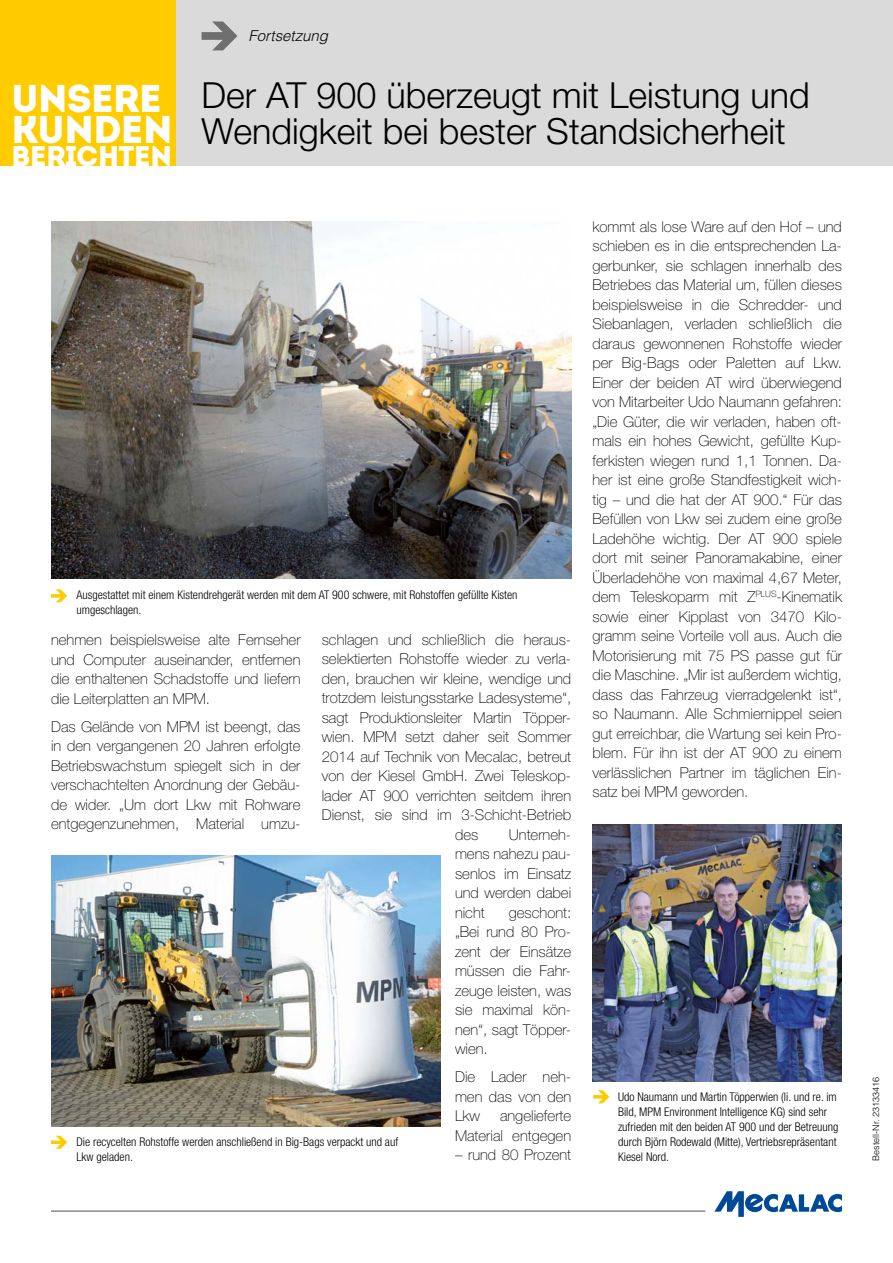
<style>
.page{position:relative;width:893px;height:1263px;background:#fff}
.page>*{position:absolute;margin:0;border:0;box-sizing:border-box;transform-origin:0 0}
.t1{font:38.7px/31px "Intro";letter-spacing:-.03em;color:#fff}
.t2{font:300 36px/36px "Helvetica Neue LT Std";color:#000}
.t3{font:28.5px "Intro";letter-spacing:-.03em;color:#fff}
.t4{font:100 15px/19.5px "Helvetica Neue LT Std";color:#000;text-align:justify}
.t5{font:italic 300 15px "Helvetica LT Std";color:#000}
.t6{font:300 condensed 12px/15px "Helvetica Neue LT Std";color:#000}
.t7{font:300 9px "Helvetica LT Std";color:#000}
</style>
<div class="page">
<div style="left:0;top:0;width:893px;height:166px;background:#dadada"></div>
<svg style="left:714px;top:1191px;width:128px;height:26px"></svg>
<hr style="left:51px;top:1210px;width:654px;height:2px;background:#706f6f">
<img style="left:51px;top:221px;width:520px;height:358px">
<img style="left:51px;top:855px;width:389px;height:272px">
<img style="left:592px;top:825px;width:250px;height:256px">
<svg style="left:51px;top:589px;width:16px;height:13px"></svg>
<svg style="left:593px;top:1090px;width:16px;height:13px"></svg>
<div style="left:0;top:0;width:175px;height:166px;background:#fc0"></div>
<svg style="left:202px;top:22px;width:35px;height:28px"></svg>
<svg style="left:51px;top:1136px;width:16px;height:13px"></svg>
<h1 class="t1" style="left:11px;top:82px;width:163px">UNSERE<br>KUNDEN</h1>
<h3 class="t3" style="left:11px;top:139px;width:163px">BERICHTEN</h3>
<p class="t5" style="left:249px;top:27px;width:81px">Fortsetzung</p>
<h2 class="t2" style="left:202px;top:77px;width:610px">Der AT 900 überzeugt mit Leistung und<br>Wendigkeit bei bester Standsicherheit</h2>
<p class="t6" style="left:77px;top:587px;width:443px">Ausgestattet mit einem Kistendrehgerät werden mit dem AT 900 schwere, mit Rohstoffen gefüllte Kisten umgeschlagen.</p>
<p class="t4" style="left:322px;top:630px;width:251px">schlagen und schließlich die heraus-</p>
<p class="t4" style="left:322px;top:649px;width:251px">selektierten Rohstoffe wieder zu verla-</p>
<p class="t4" style="left:322px;top:669px;width:251px">den, brauchen wir kleine, wendige und</p>
<p class="t4" style="left:322px;top:688px;width:251px">trotzdem leistungsstarke Ladesysteme“,</p>
<p class="t4" style="left:322px;top:708px;width:251px">sagt Produktionsleiter Martin Töpper-</p>
<p class="t4" style="left:322px;top:727px;width:251px">wien. MPM setzt daher seit Sommer</p>
<p class="t4" style="left:322px;top:747px;width:251px">2014 auf Technik von Mecalac, betreut</p>
<p class="t4" style="left:322px;top:766px;width:251px">von der Kiesel GmbH. Zwei Teleskop-</p>
<p class="t4" style="left:322px;top:786px;width:251px">lader AT 900 verrichten seitdem ihren</p>
<p class="t4" style="left:322px;top:805px;width:251px">Dienst, sie sind im 3-Schicht-Betrieb</p>
<p class="t4" style="left:455px;top:825px;width:25px">des</p>
<p class="t4" style="left:51px;top:630px;width:251px">nehmen beispielsweise alte Fernseher und Computer auseinander, entfernen die enthaltenen Schadstoffe und liefern die Leiterplatten an MPM.</p>
<p class="t4" style="left:51px;top:717px;width:251px">Das Gelände von MPM ist beengt, das in den vergangenen 20 Jahren erfolgte Betriebswachstum spiegelt sich in der verschachtelten Anordnung der Gebäu&shy;de wider. „Um dort Lkw mit Rohware entgegenzunehmen, Material umzu-</p>
<p class="t4" style="left:455px;top:825px;width:118px;text-indent:54px">Unterneh&shy;mens nahezu pau&shy;senlos im Einsatz und werden dabei nicht</p>
<p class="t4" style="left:455px;top:903px;width:118px;text-indent:54px">geschont: „Bei rund 80 Pro&shy;zent der Einsätze müssen die Fahr&shy;zeuge leisten, was sie maximal kön&shy;nen“, sagt Töpper&shy;wien.</p>
<p class="t4" style="left:455px;top:1067px;width:118px">Die Lader neh&shy;men das von den Lkw</p>
<p class="t4" style="left:455px;top:1106px;width:118px;text-align:right">angelieferte<br>Material entgegen</p>
<p class="t4" style="left:455px;top:1145px;width:118px">– rund 80 Prozent</p>
<p class="t6" style="left:77px;top:1134px;width:323px">Die recycelten Rohstoffe werden anschließend in Big-Bags verpackt und auf<br>Lkw geladen.</p>
<p class="t4" style="left:592px;top:217px;width:251px">kommt als lose Ware auf den Hof – und schieben es in die entsprechenden La&shy;gerbunker, sie schlagen innerhalb des Betriebes das Material um, füllen dieses beispielsweise in die Schredder- und Siebanlagen, verladen schließlich die daraus gewonnenen Rohstoffe wieder per Big-Bags oder Paletten auf Lkw.<br>Einer der beiden AT wird überwiegend von Mitarbeiter Udo Naumann gefahren: „Die Güter, die wir verladen, haben oft&shy;mals ein hohes Gewicht, gefüllte Kup&shy;ferkisten wiegen rund 1,1 Tonnen. Da&shy;her ist eine große Standfestigkeit wich&shy;tig – und die hat der AT 900.“ Für das Befüllen von Lkw sei zudem eine große Ladehöhe wichtig. Der AT 900 spiele dort mit seiner Panoramakabine, einer Überladehöhe von maximal 4,67 Meter, dem Teleskoparm mit Z<sup>PLUS</sup>-Kinematik sowie einer Kipplast von 3470 Kilo&shy;gramm seine Vorteile voll aus. Auch die Motorisierung mit 75 PS passe gut für die Maschine. „Mir ist außerdem wichtig, dass das Fahrzeug vierradgelenkt ist“, so Naumann. Alle Schmiernippel seien gut erreichbar, die Wartung sei kein Pro&shy;blem. Für ihn ist der AT 900 zu einem verlässlichen Partner im täglichen Ein&shy;satz bei MPM geworden.</p>
<p class="t6" style="left:618px;top:1089px;width:222px">Udo Naumann und Martin Töpperwien (li. und re. im Bild, MPM Environment Intelligence KG) sind sehr zufrieden mit den beiden AT 900 und der Betreuung durch Björn Rodewald (Mitte), Vertriebsrepräsentant Kiesel Nord.</p>
<p class="t7" style="left:870px;top:1161px;width:85px;rotate:-90deg">Bestell-Nr. 23133416</p>
</div>
